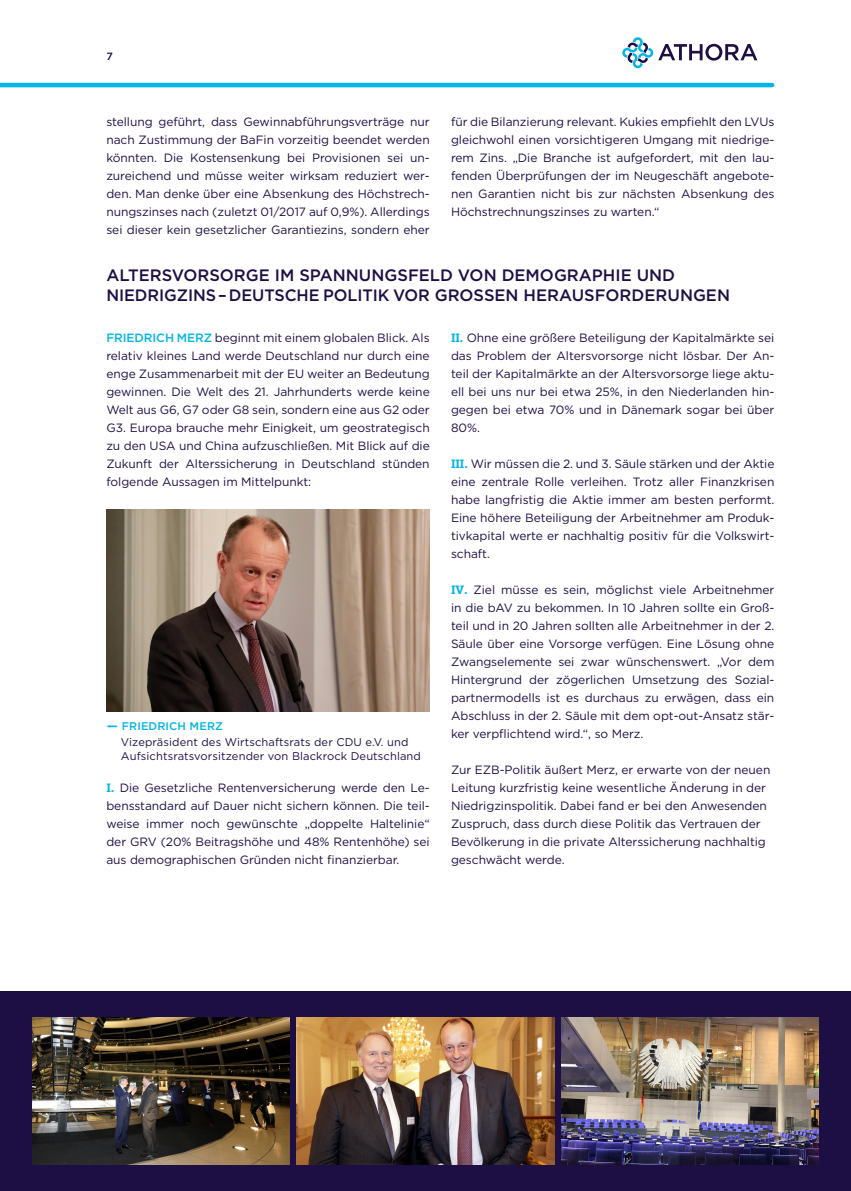
<style>
.page{position:relative;width:851px;height:1191px;background:#fff}
.page>*{position:absolute;margin:0;border:0;box-sizing:border-box;transform-origin:0 0}
.t1{font:500 16.5px/19.5px "Gotham";color:#1d0f44}
.t2{font:12px/18px "Gotham";letter-spacing:-.005em;color:#1d0f44;text-align:justify}
.t3{font:11.1px/16.2px "Gotham";letter-spacing:.01em;color:#1d0f44}
.t4{font:500 10.5px "Gotham";color:#1d0f44}
.s1{font-weight:500;color:#00b5e5}
.s2{font-family:"Bitter";font-weight:700;color:#00b5e5}
.s3{font-weight:700;font-size:11.7px;color:#00b5e5}
</style>
<div class="page">
<hr style="left:0;top:83px;width:772px;height:4px;background:#00b5e5">
<svg style="left:622px;top:37px;width:135px;height:31px"></svg>
<img style="left:106px;top:509px;width:323px;height:202px">
<div style="left:0;top:991px;width:850px;height:200px;background:#1d0f44"></div>
<img style="left:33px;top:1017px;width:256px;height:147px">
<img style="left:297px;top:1017px;width:257px;height:147px">
<img style="left:561px;top:1017px;width:257px;height:147px">
<p class="t4" style="left:106px;top:49px;width:8px">7</p>
<p class="t2" style="left:106px;top:113px;width:325px">stellung geführt, dass Gewinnabführungsverträge nur nach Zustimmung der BaFin vorzeitig beendet werden könnten. Die Kostensenkung bei Provisionen sei un&shy;zureichend und müsse weiter wirksam reduziert wer&shy;den. Man denke über eine Absenkung des Höchstrech&shy;nungszinses nach (zuletzt 01/2017 auf 0,9%). Allerdings sei dieser kein gesetzlicher Garantiezins, sondern eher</p>
<p class="t2" style="left:451px;top:113px;width:325px">für die Bilanzierung relevant. Kukies empfiehlt den LVUs gleichwohl einen vorsichtigeren Umgang mit niedrige&shy;rem Zins. „Die Branche ist aufgefordert, mit den lau&shy;fenden Überprüfungen der im Neugeschäft angebote&shy;nen Garantien nicht bis zur nächsten Absenkung des Höchstrechnungszinses zu warten.“</p>
<h1 class="t1" style="left:106px;top:265px;width:625px">ALTERSVORSORGE IM SPANNUNGSFELD VON DEMOGRAPHIE UND<br>NIEDRIGZINS – DEUTSCHE POLITIK VOR GROSSEN HERAUSFORDERUNGEN</h1>
<p class="t2" style="left:106px;top:329px;width:325px"><span class="s1">FRIEDRICH MERZ</span> beginnt mit einem globalen Blick. Als relativ kleines Land werde Deutschland nur durch eine enge Zusammenarbeit mit der EU weiter an Bedeutung gewinnen. Die Welt des 21. Jahrhunderts werde keine Welt aus G6, G7 oder G8 sein, sondern eine aus G2 oder G3. Europa brauche mehr Einigkeit, um geostrategisch zu den USA und China aufzuschließen. Mit Blick auf die Zukunft der Alterssicherung in Deutschland stünden folgende Aussagen im Mittelpunkt:</p>
<p class="t2" style="left:451px;top:329px;width:325px"><span class="s2">II.</span> Ohne eine größere Beteiligung der Kapitalmärkte sei das Problem der Altersvorsorge nicht lösbar. Der An&shy;teil der Kapitalmärkte an der Altersvorsorge liege aktu&shy;ell bei uns nur bei etwa 25%, in den Niederlanden hin&shy;gegen bei etwa 70% und in Dänemark sogar bei über 80%.</p>
<p class="t2" style="left:451px;top:455px;width:325px"><span class="s2">III.</span> Wir müssen die 2. und 3. Säule stärken und der Aktie eine zentrale Rolle verleihen. Trotz aller Finanzkrisen habe langfristig die Aktie immer am besten performt.<br>Eine höhere Beteiligung der Arbeitnehmer am Produk&shy;tivkapital werte er nachhaltig positiv für die Volkswirt&shy;schaft.</p>
<p class="t2" style="left:451px;top:581px;width:325px"><span class="s2">IV.</span> Ziel müsse es sein, möglichst viele Arbeitnehmer in die bAV zu bekommen. In 10 Jahren sollte ein Groß&shy;teil und in 20 Jahren sollten alle Arbeitnehmer in der 2.<br>Säule über eine Vorsorge verfügen. Eine Lösung ohne Zwangselemente sei zwar wünschenswert. „Vor dem Hintergrund der zögerlichen Umsetzung des Sozial&shy;partnermodells ist es durchaus zu erwägen, dass ein Abschluss in der 2. Säule mit dem opt-out-Ansatz stär&shy;ker verpflichtend wird.“, so Merz.</p>
<p class="t2" style="left:451px;top:761px;width:321px;text-align:left">Zur EZB-Politik äußert Merz, er erwarte von der neuen Leitung kurzfristig keine wesentliche Änderung in der Niedrigzinspolitik. Dabei fand er bei den Anwesenden Zuspruch, dass durch diese Politik das Vertrauen der Bevölkerung in die private Alterssicherung nachhaltig geschwächt werde.</p>
<p class="t3" style="left:121px;top:717px;width:289px;text-indent:-15px"><span class="s3">–</span> <span class="s1">FRIEDRICH MERZ<br></span>Vizepräsident des Wirtschaftsrats der CDU e.V. und</p>
<p class="t3" style="left:121px;top:747px;width:301px">Aufsichtsratsvorsitzender von Blackrock Deutschland</p>
<p class="t2" style="left:106px;top:779px;width:325px"><span class="s2">I.</span> Die Gesetzliche Rentenversicherung werde den Le&shy;bensstandard auf Dauer nicht sichern können. Die teil&shy;weise immer noch gewünschte „doppelte Haltelinie“ der GRV (20% Beitragshöhe und 48% Rentenhöhe) sei aus demographischen Gründen nicht finanzierbar.</p>
</div>
